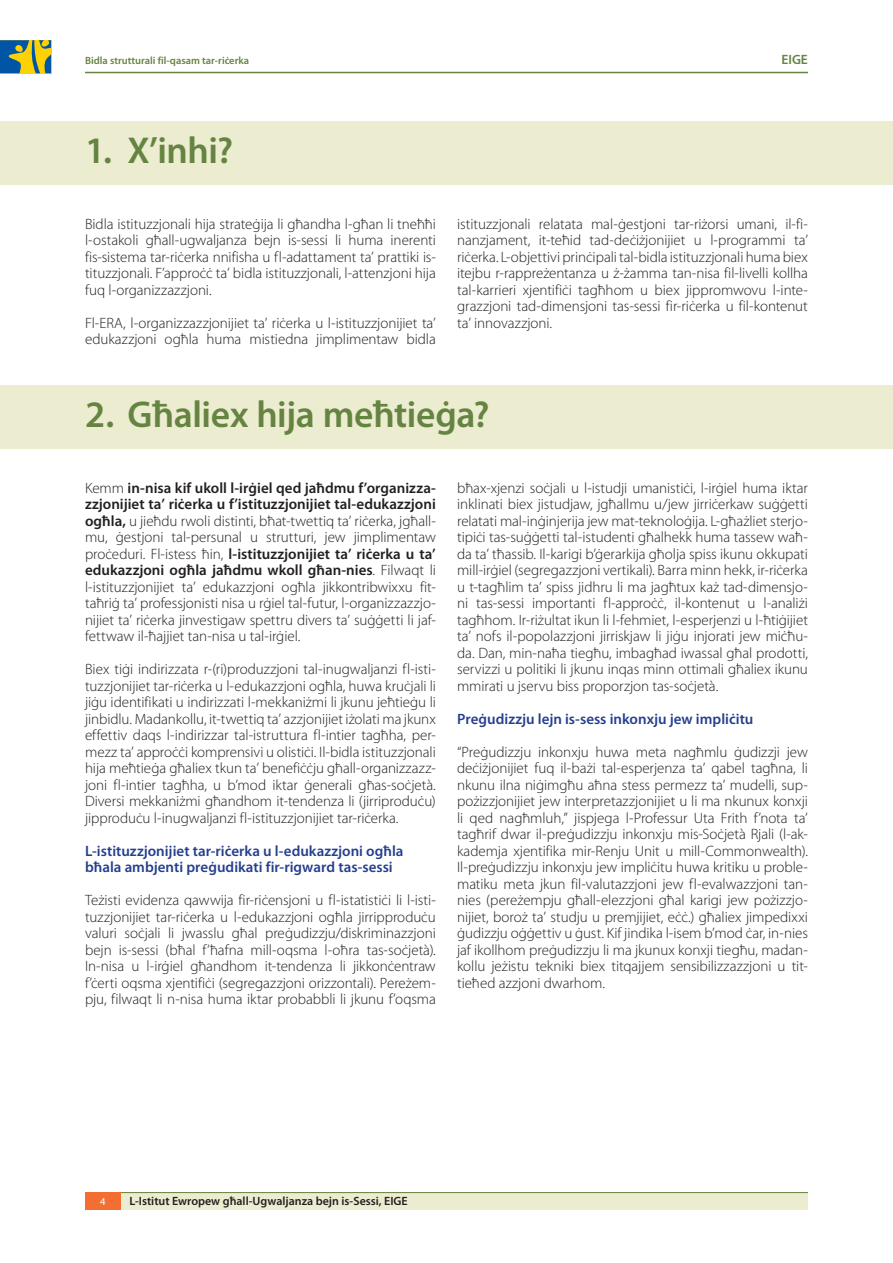
<style>
.page{position:relative;width:893px;height:1263px;background:#fff}
.page>*{position:absolute;margin:0;border:0;box-sizing:border-box;transform-origin:0 0}
.Title_1_Left{font:600 37.5px "Myriad Pro";letter-spacing:-.01em;color:#658441}
.Body_text{font:300 15px/16.5px "Myriad Pro";letter-spacing:-.005em;color:#231f20;text-align:justify}
.title_4_next{font:600 15px/16.5px "Myriad Pro";color:#253f8e}
.t1{font:600 13.5px "Myriad Pro";color:#658441}
.t2{font:600 12px "Myriad Pro";color:#231f20}
.t3{font:600 10.5px "Myriad Pro";color:#658441}
.t4{font:10.5px "Myriad Pro";color:#fff}
.s1{font-weight:600}
</style>
<div class="page">
<hr style="left:85px;top:72px;width:723px;height:1px;background:#658441">
<svg style="left:0;top:40px;width:51px;height:33px;background:#778e5a"></svg>
<div style="left:113px;top:1192px;width:695px;height:18px;background:#ececd0"></div>
<hr style="left:120px;top:1192px;width:688px;height:1px;background:#658441">
<div style="left:85px;top:1192px;width:36px;height:18px;background:#f36e31"></div>
<div style="left:0;top:122px;width:893px;height:63px;background:#ececd0"></div>
<div style="left:0;top:386px;width:893px;height:63px;background:#ececd0"></div>
<p class="t3" style="left:85px;top:54px;width:166px">Bidla strutturali fil-qasam tar-riċerka</p>
<p class="t1" style="left:781px;top:52px;width:28px">EIGE</p>
<p class="Title_1_Left" style="left:85px;top:129px;width:150px">1. X’inhi?</p>
<p class="Body_text" style="left:85px;top:216px;width:352px">Bidla istituzzjonali hija strateġija li għandha l-għan li tneħħi l-ostakoli għall-ugwaljanza bejn is-sessi li huma inerenti fis-sistema tar-riċerka nnifisha u fl-adattament ta’ prattiki is&shy;tituzzjonali. F’approċċ ta’ bidla istituzzjonali, l-attenzjoni hija fuq l-organizzazzjoni.</p>
<p class="Body_text" style="left:85px;top:315px;width:352px">Fl-ERA, l-organizzazzjonijiet ta’ riċerka u l-istituzzjonijiet ta’ edukazzjoni ogħla huma mistiedna jimplimentaw bidla</p>
<p class="Body_text" style="left:457px;top:216px;width:352px">istituzzjonali relatata mal-ġestjoni tar-riżorsi umani, il-fi&shy;nanzjament, it-teħid tad-deċiżjonijiet u l-programmi ta’ riċerka. L-objettivi prinċipali tal-bidla istituzzjonali huma biex itejbu r-rappreżentanza u ż-żamma tan-nisa fil-livelli kollha tal-karrieri xjentifiċi tagħhom u biex jippromwovu l-inte&shy;grazzjoni tad-dimensjoni tas-sessi fir-riċerka u fil-kontenut ta’ innovazzjoni.</p>
<p class="Title_1_Left" style="left:85px;top:393px;width:406px">2. Għaliex hija meħtieġa?</p>
<p class="Body_text" style="left:85px;top:480px;width:352px">Kemm <span class="s1">in-nisa kif ukoll l-irġiel qed jaħdmu f’organizza&shy;zzjonijiet ta’ riċerka u f’istituzzjonijiet tal-edukazzjoni ogħla,</span> u jieħdu rwoli distinti, bħat-twettiq ta’ riċerka, jgħall&shy;mu, ġestjoni tal-persunal u strutturi, jew jimplimentaw proċeduri. Fl-istess ħin, <span class="s1">l-istituzzjonijiet ta’ riċerka u ta’ edukazzjoni ogħla jaħdmu wkoll għan-nies</span>. Filwaqt li l-istituzzjonijiet ta’ edukazzjoni ogħla jikkontribwixxu fit&shy;taħriġ ta’ professjonisti nisa u rġiel tal-futur, l-organizzazzjo&shy;nijiet ta’ riċerka jinvestigaw spettru divers ta’ suġġetti li jaf&shy;fettwaw il-ħajjiet tan-nisa u tal-irġiel.</p>
<p class="Body_text" style="left:85px;top:661px;width:352px">Biex tiġi indirizzata r-(ri)produzzjoni tal-inugwaljanzi fl-isti&shy;tuzzjonijiet tar-riċerka u l-edukazzjoni ogħla, huwa kruċjali li jiġu identifikati u indirizzati l-mekkaniżmi li jkunu jeħtieġu li jinbidlu. Madankollu, it-twettiq ta’ azzjonijiet iżolati ma jkunx effettiv daqs l-indirizzar tal-istruttura fl-intier tagħha, per&shy;mezz ta’ approċċi komprensivi u olistiċi. Il-bidla istituzzjonali hija meħtieġa għaliex tkun ta’ benefiċċju għall-organizzazz&shy;joni fl-intier tagħha, u b’mod iktar ġenerali għas-soċjetà.<br>Diversi mekkaniżmi għandhom it-tendenza li (jirriproduċu) jipproduċu l-inugwaljanzi fl-istituzzjonijiet tar-riċerka.</p>
<p class="title_4_next" style="left:85px;top:843px;width:320px">L-istituzzjonijiet tar-riċerka u l-edukazzjoni ogħla bħala ambjenti preġudikati fir-rigward tas-sessi</p>
<p class="Body_text" style="left:85px;top:892px;width:352px">Teżisti evidenza qawwija fir-riċensjoni u fl-istatistiċi li l-isti&shy;tuzzjonijiet tar-riċerka u l-edukazzjoni ogħla jirripproduċu valuri soċjali li jwasslu għal preġudizzju/diskriminazzjoni bejn is-sessi (bħal f’ħafna mill-oqsma l-oħra tas-soċjetà).<br>In-nisa u l-irġiel għandhom it-tendenza li jikkonċentraw f’ċerti oqsma xjentifiċi (segregazzjoni orizzontali). Pereżem&shy;pju, filwaqt li n-nisa huma iktar probabbli li jkunu f’oqsma</p>
<p class="Body_text" style="left:457px;top:480px;width:352px">bħax-xjenzi soċjali u l-istudji umanistiċi, l-irġiel huma iktar inklinati biex jistudjaw, jgħallmu u/jew jirriċerkaw suġġetti relatati mal-inġinjerija jew mat-teknoloġija. L-għażliet sterjo&shy;tipiċi tas-suġġetti tal-istudenti għalhekk huma tassew waħ&shy;da ta’ tħassib. Il-karigi b’ġerarkija għolja spiss ikunu okkupati mill-irġiel (segregazzjoni vertikali). Barra minn hekk, ir-riċerka u t-tagħlim ta’ spiss jidhru li ma jagħtux każ tad-dimensjo&shy;ni tas-sessi importanti fl-approċċ, il-kontenut u l-analiżi tagħhom. Ir-riżultat ikun li l-fehmiet, l-esperjenzi u l-ħtiġijiet ta’ nofs il-popolazzjoni jirriskjaw li jiġu injorati jew miċħu&shy;da. Dan, min-naħa tiegħu, imbagħad iwassal għal prodotti, servizzi u politiki li jkunu inqas minn ottimali għaliex ikunu mmirati u jservu biss proporzjon tas-soċjetà.</p>
<p class="title_4_next" style="left:457px;top:711px;width:298px">Preġudizzju lejn is-sess inkonxju jew impliċitu</p>
<p class="Body_text" style="left:457px;top:744px;width:352px">“Preġudizzju inkonxju huwa meta nagħmlu ġudizzji jew deċiżjonijiet fuq il-bażi tal-esperjenza ta’ qabel tagħna, li nkunu ilna niġimgħu aħna stess permezz ta’ mudelli, sup&shy;pożizzjonijiet jew interpretazzjonijiet u li ma nkunux konxji li qed nagħmluh,” jispjega l-Professur Uta Frith f’nota ta’ tagħrif dwar il-preġudizzju inkonxju mis-Soċjetà Rjali (l-ak&shy;kademja xjentifika mir-Renju Unit u mill-Commonwealth).<br>Il-preġudizzju inkonxju jew impliċitu huwa kritiku u proble&shy;matiku meta jkun fil-valutazzjoni jew fl-evalwazzjoni tan&shy;nies (pereżempju għall-elezzjoni għal karigi jew pożizzjo&shy;nijiet, boroż ta’ studju u premjijiet, eċċ.) għaliex jimpedixxi ġudizzju oġġettiv u ġust. Kif jindika l-isem b’mod ċar, in-nies jaf ikollhom preġudizzju li ma jkunux konxji tiegħu, madan&shy;kollu jeżistu tekniki biex titqajjem sensibilizzazzjoni u tit&shy;tieħed azzjoni dwarhom.</p>
<p class="t4" style="left:100px;top:1195px;width:7px">4</p>
<p class="t2" style="left:130px;top:1194px;width:280px">L-Istitut Ewropew għall-Ugwaljanza bejn is-Sessi, EIGE</p>
</div>
